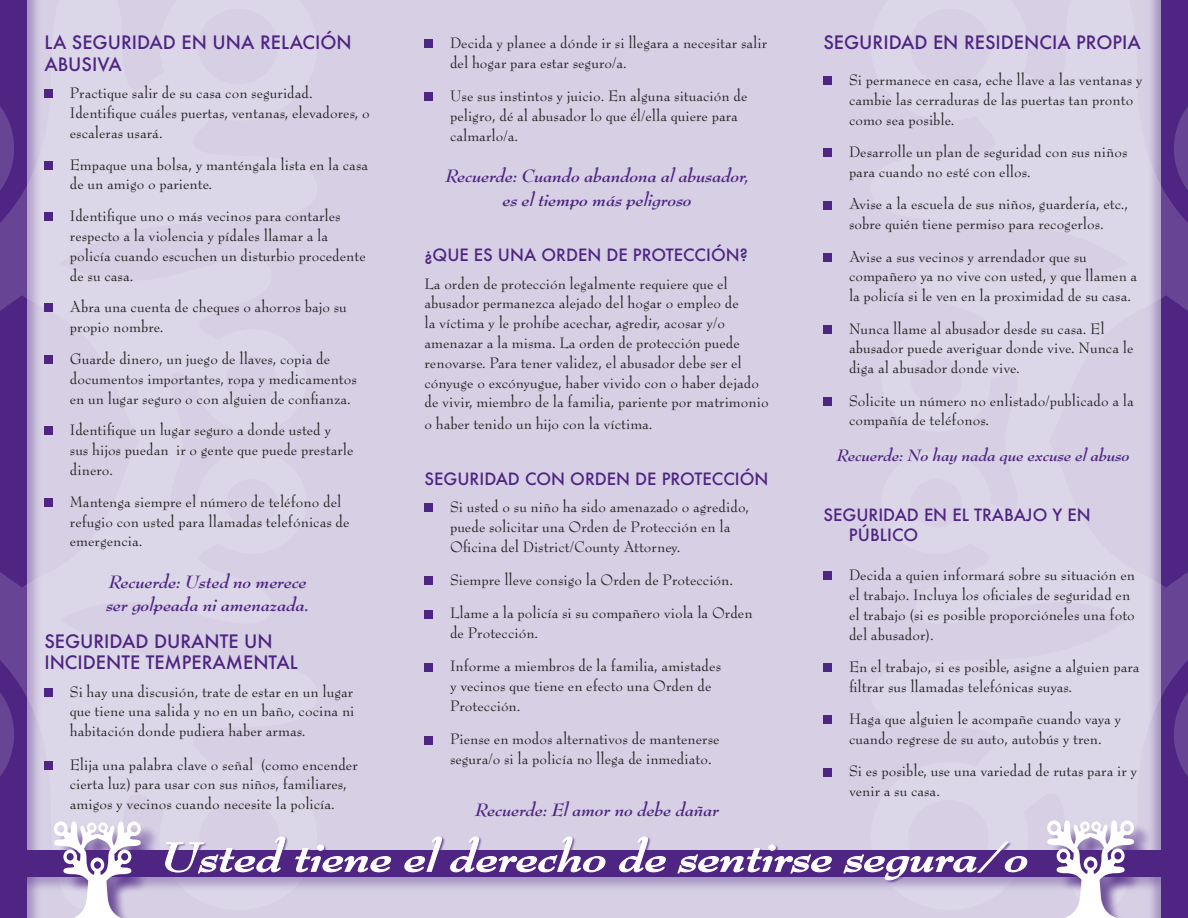
<style>
.page{position:relative;width:1188px;height:918px;background:#d7d0e5}
.page>*{position:absolute;margin:0;border:0;box-sizing:border-box;transform-origin:0 0}
.t1{font:italic 700 45px "Bernhard Modern Std";color:#fff;scale:1.2 1}
.t2{font:italic 700 19.5px/23.4px "Bernhard Modern Std";color:#4e2582}
.t3{font:500 18px/21.6px "Futura";color:#4e2582}
.t4{font:italic 700 18px "Bernhard Modern Std";color:#4e2582}
.t5{font:16.5px/19.8px "Bernhard Modern Std";color:#231f20}
.t6{font:500 16.5px/19.8px "Futura";color:#4e2582}
</style>
<div class="page">
<svg style="left:0;top:0;width:283px;height:910px"></svg>
<svg style="left:1151px;top:0;width:37px;height:910px;background:#704f9a"></svg>
<div style="left:824px;top:77px;width:8px;height:8px;background:#4e2582"></div>
<div style="left:824px;top:149px;width:8px;height:8px;background:#4e2582"></div>
<div style="left:824px;top:201px;width:8px;height:8px;background:#4e2582"></div>
<div style="left:824px;top:253px;width:8px;height:9px;background:#4e2582"></div>
<div style="left:824px;top:325px;width:8px;height:9px;background:#4e2582"></div>
<div style="left:824px;top:397px;width:8px;height:9px;background:#4e2582"></div>
<div style="left:824px;top:572px;width:8px;height:8px;background:#4e2582"></div>
<div style="left:824px;top:663px;width:8px;height:9px;background:#4e2582"></div>
<div style="left:824px;top:716px;width:8px;height:8px;background:#4e2582"></div>
<div style="left:824px;top:768px;width:8px;height:8px;background:#4e2582"></div>
<div style="left:0;top:849px;width:1169px;height:43px;background:#4e2582;opacity:.35"></div>
<div style="left:0;top:850px;width:1161px;height:28px;background:#4e2582"></div>
<div style="left:166px;top:837px;width:865px;height:47px;background:#4e2582;opacity:.75"></div>
<svg style="left:165px;top:837px;width:120px;height:36px"></svg>
<svg style="left:295px;top:845px;width:96px;height:27px"></svg>
<svg style="left:405px;top:837px;width:37px;height:35px"></svg>
<svg style="left:450px;top:837px;width:155px;height:35px"></svg>
<svg style="left:619px;top:837px;width:47px;height:35px"></svg>
<svg style="left:678px;top:845px;width:154px;height:28px"></svg>
<svg style="left:844px;top:842px;width:183px;height:38px"></svg>
<div style="left:1050px;top:823px;width:102px;height:95px;background:#4e2582;opacity:.75"></div>
<svg style="left:1047px;top:820px;width:87px;height:98px"></svg>
<div style="left:57px;top:824px;width:102px;height:94px;background:#4e2582;opacity:.75"></div>
<svg style="left:54px;top:821px;width:87px;height:97px"></svg>
<div style="left:44px;top:89px;width:9px;height:9px;background:#4e2582"></div>
<div style="left:44px;top:161px;width:9px;height:9px;background:#4e2582"></div>
<div style="left:44px;top:212px;width:9px;height:9px;background:#4e2582"></div>
<div style="left:44px;top:304px;width:9px;height:8px;background:#4e2582"></div>
<div style="left:44px;top:355px;width:9px;height:9px;background:#4e2582"></div>
<div style="left:44px;top:427px;width:9px;height:8px;background:#4e2582"></div>
<div style="left:44px;top:498px;width:9px;height:9px;background:#4e2582"></div>
<div style="left:44px;top:688px;width:9px;height:9px;background:#4e2582"></div>
<div style="left:44px;top:761px;width:9px;height:9px;background:#4e2582"></div>
<div style="left:425px;top:39px;width:8px;height:9px;background:#4e2582"></div>
<div style="left:425px;top:93px;width:8px;height:8px;background:#4e2582"></div>
<div style="left:425px;top:504px;width:8px;height:8px;background:#4e2582"></div>
<div style="left:425px;top:576px;width:8px;height:9px;background:#4e2582"></div>
<div style="left:425px;top:610px;width:8px;height:8px;background:#4e2582"></div>
<div style="left:425px;top:663px;width:8px;height:8px;background:#4e2582"></div>
<div style="left:425px;top:736px;width:8px;height:8px;background:#4e2582"></div>
<p class="t3" style="left:44px;top:31px;width:309px">LA SEGURIDAD EN UNA RELACIÓN<br>ABUSIVA</p>
<p class="t5" style="left:70px;top:83px;width:301px">Practique salir de su casa con seguridad.<br>Identifique cuáles puertas, ventanas, elevadores, o escaleras usará.</p>
<p class="t5" style="left:70px;top:155px;width:300px">Empaque una bolsa, y manténgala lista en la casa de un amigo o pariente.</p>
<p class="t5" style="left:70px;top:206px;width:297px">Identifique uno o más vecinos para contarles respecto a la violencia y pídales llamar a la policía cuando escuchen un disturbio procedente de su casa.</p>
<p class="t5" style="left:70px;top:297px;width:279px">Abra una cuenta de cheques o ahorros bajo su propio nombre.</p>
<p class="t5" style="left:70px;top:349px;width:289px">Guarde dinero, un juego de llaves, copia de documentos importantes, ropa y medicamentos en un lugar seguro o con alguien de confianza.</p>
<p class="t5" style="left:70px;top:420px;width:285px">Identifique un lugar seguro a donde usted y sus hijos puedan ir o gente que puede prestarle dinero.</p>
<p class="t5" style="left:70px;top:492px;width:281px">Mantenga siempre el número de teléfono del refugio con usted para llamadas telefónicas de emergencia.</p>
<p class="t2" style="left:106px;top:570px;width:204px">Recuerde: Usted no merece ser golpeada ni amenazada.</p>
<p class="t3" style="left:44px;top:630px;width:255px">SEGURIDAD DURANTE UN<br>INCIDENTE TEMPERAMENTAL</p>
<p class="t5" style="left:70px;top:682px;width:286px;text-align:justify">Si hay una discusión, trate de estar en un lugar que tiene una salida y no en un baño, cocina ni habitación donde pudiera haber armas.</p>
<p class="t5" style="left:70px;top:755px;width:290px">Elija una palabra clave o señal (como encender cierta luz) para usar con sus niños, familiares, amigos y vecinos cuando necesite la policía.</p>
<p class="t5" style="left:450px;top:33px;width:319px">Decida y planee a dónde ir si llegara a necesitar salir del hogar para estar seguro/a.</p>
<p class="t5" style="left:450px;top:86px;width:299px">Use sus instintos y juicio. En alguna situación de peligro, dé al abusador lo que él/ella quiere para calmarlo/a.</p>
<p class="t2" style="left:445px;top:164px;width:305px;text-align:center">Recuerde: Cuando abandona al abusador, es el tiempo más peligroso</p>
<p class="t6" style="left:425px;top:245px;width:325px">¿QUE ES UNA ORDEN DE PROTECCIÓN?</p>
<p class="t5" style="left:425px;top:274px;width:346px">La orden de protección legalmente requiere que el abusador permanezca alejado del hogar o empleo de<br>la víctima y le prohíbe acechar, agredir, acosar y/o amenazar a la misma. La orden de protección puede renovarse. Para tener validez, el abusador debe ser el cónyuge o excónyugue, haber vivido con o haber dejado de vivir, miembro de la familia, pariente por matrimonio</p>
<p class="t5" style="left:425px;top:414px;width:230px">o haber tenido un hijo con la víctima.</p>
<p class="t6" style="left:425px;top:469px;width:345px">SEGURIDAD CON ORDEN DE PROTECCIÓN</p>
<p class="t5" style="left:450px;top:497px;width:301px">Si usted o su niño ha sido amenazado o agredido, puede solicitar una Orden de Protección en la<br>Oficina del District/County Attorney.</p>
<p class="t5" style="left:450px;top:563px;width:304px;line-height:33.3px">Siempre lleve consigo la Orden de Protección.<br>Llame a la policía si su compañero viola la Orden</p>
<p class="t5" style="left:450px;top:617px;width:273px;line-height:33.3px">de Protección.<br>Informe a miembros de la familia, amistades</p>
<p class="t5" style="left:450px;top:676px;width:263px">y vecinos que tiene en efecto una Orden de<br>Protección.</p>
<p class="t5" style="left:450px;top:730px;width:271px">Piense en modos alternativos de mantenerse segura/o si la policía no llega de inmediato.</p>
<p class="t2" style="left:475px;top:799px;width:246px">Recuerde: El amor no debe dañar</p>
<p class="t3" style="left:824px;top:31px;width:319px">SEGURIDAD EN RESIDENCIA PROPIA</p>
<p class="t5" style="left:849px;top:70px;width:295px">Si permanece en casa, eche llave a las ventanas y cambie las cerraduras de las puertas tan pronto como sea posible.</p>
<p class="t5" style="left:849px;top:142px;width:280px">Desarrolle un plan de seguridad con sus niños para cuando no esté con ellos.</p>
<p class="t5" style="left:849px;top:195px;width:281px">Avise a la escuela de sus niños, guardería, etc., sobre quién tiene permiso para recogerlos.</p>
<p class="t5" style="left:849px;top:247px;width:290px">Avise a sus vecinos y arrendador que su compañero ya no vive con usted, y que llamen a la policía si le ven en la proximidad de su casa.</p>
<p class="t5" style="left:849px;top:319px;width:286px">Nunca llame al abusador desde su casa. El abusador puede averiguar donde vive. Nunca le diga al abusador donde vive.</p>
<p class="t5" style="left:849px;top:391px;width:286px">Solicite un número no enlistado/publicado a la compañía de teléfonos.</p>
<p class="t4" style="left:837px;top:446px;width:294px">Recuerde: No hay nada que excuse el abuso</p>
<p class="t6" style="left:849px;top:505px;width:243px;text-indent:-25px">SEGURIDAD EN EL TRABAJO Y EN<br>PÚBLICO</p>
<p class="t5" style="left:849px;top:565px;width:288px">Decida a quien informará sobre su situación en el trabajo. Incluya los oficiales de seguridad en el trabajo (si es posible proporcióneles una foto del abusador).</p>
<p class="t5" style="left:849px;top:657px;width:292px">En el trabajo, si es posible, asigne a alguien para filtrar sus llamadas telefónicas suyas.</p>
<p class="t5" style="left:849px;top:709px;width:274px">Haga que alguien le acompañe cuando vaya y cuando regrese de su auto, autobús y tren.</p>
<p class="t5" style="left:849px;top:762px;width:290px">Si es posible, use una variedad de rutas para ir y venir a su casa.</p>
<h1 class="t1" style="left:160px;top:833px;width:725px">Usted tiene el derecho de sentirse segura/o</h1>
</div>
